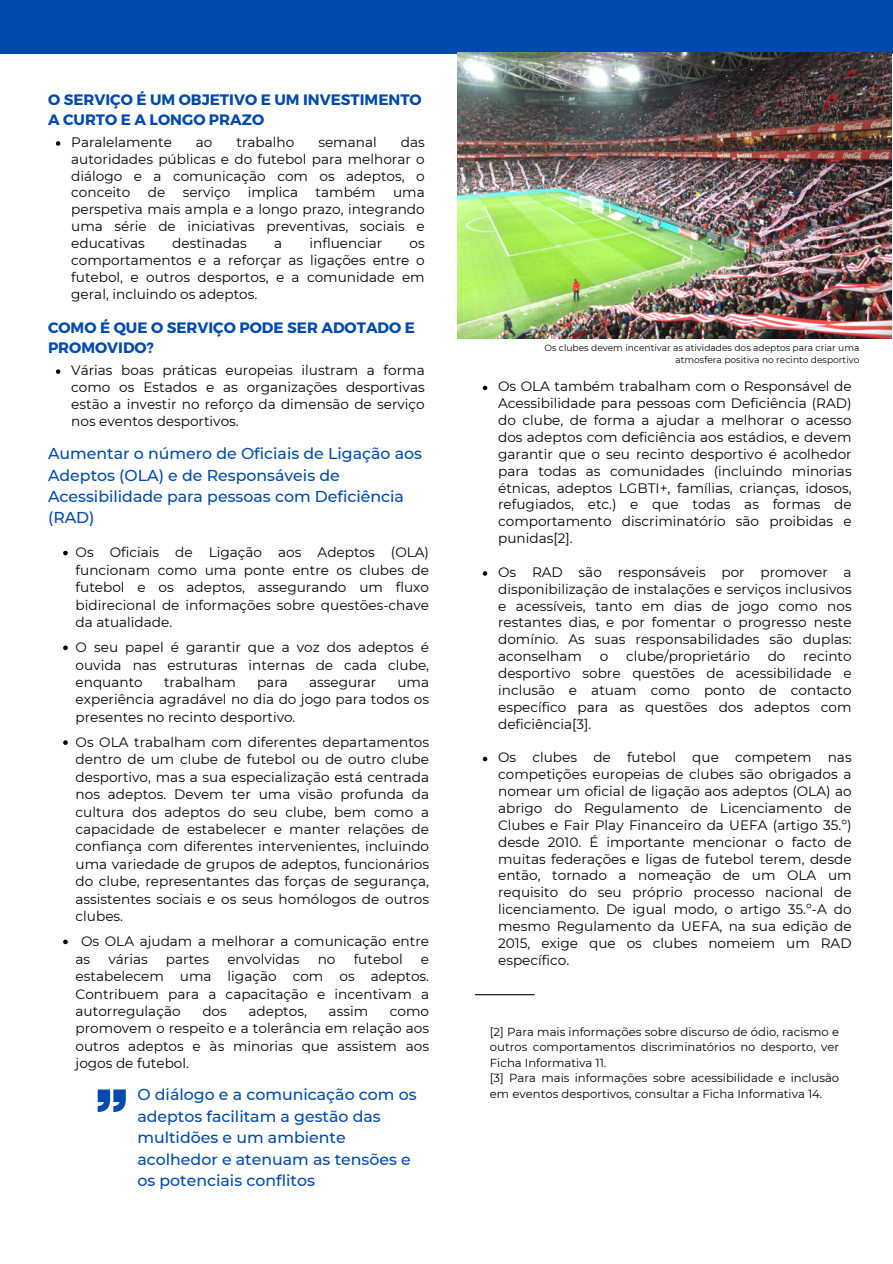
<style>
.page{position:relative;width:893px;height:1264px;background:#fff}
.page>*{position:absolute;margin:0;border:0;box-sizing:border-box;transform-origin:0 0}
.t1{font:500 15.75px/21.3px "Montserrat";color:#004aad}
.t2{font:700 15.15px/20.2px "Montserrat";color:#004aad}
.t3{font:13.65px/16.8px "Montserrat";color:#000;text-align:justify}
.t4{font:11.7px/15.6px "Montserrat";color:#000;text-align:justify}
.t5{font:9.15px/12.1px "Montserrat";color:#000;text-align:right}
</style>
<div class="page">
<div style="left:0;top:0;width:892px;height:53px;background:#004aad"></div>
<svg style="left:98px;top:1089px;width:28px;height:22px"></svg>
<img style="left:457px;top:53px;width:434px;height:285px">
<svg style="left:56px;top:141px;width:4px;height:5px"></svg>
<svg style="left:63px;top:550px;width:5px;height:5px"></svg>
<svg style="left:63px;top:645px;width:5px;height:5px"></svg>
<svg style="left:63px;top:740px;width:5px;height:5px"></svg>
<svg style="left:63px;top:939px;width:5px;height:5px"></svg>
<svg style="left:56px;top:369px;width:4px;height:5px"></svg>
<svg style="left:483px;top:385px;width:4px;height:5px"></svg>
<svg style="left:483px;top:571px;width:4px;height:4px"></svg>
<svg style="left:483px;top:756px;width:4px;height:5px"></svg>
<hr style="left:475px;top:994px;width:59px;height:1px;background:#000">
<p class="t2" style="left:48px;top:89px;width:375px">O SERVIÇO É UM OBJETIVO E UM INVESTIMENTO<br>A CURTO E A LONGO PRAZO</p>
<p class="t3" style="left:71px;top:133px;width:102px">Paralelamente</p>
<p class="t3" style="left:196px;top:133px;width:18px">ao</p>
<p class="t3" style="left:236px;top:133px;width:59px">trabalho</p>
<p class="t3" style="left:318px;top:133px;width:60px">semanal</p>
<p class="t3" style="left:71px;top:133px;width:355px;text-indent:329px">das autoridades públicas e do futebol para melhorar o diálogo e a comunicação com os adeptos, o conceito</p>
<p class="t3" style="left:148px;top:184px;width:19px">de</p>
<p class="t3" style="left:183px;top:184px;width:49px">serviço</p>
<p class="t3" style="left:248px;top:184px;width:52px">implica</p>
<p class="t3" style="left:315px;top:184px;width:61px">também</p>
<p class="t3" style="left:71px;top:184px;width:355px;text-indent:322px">uma perspetiva mais ampla e a longo prazo, integrando uma série de iniciativas preventivas, sociais e educativas</p>
<p class="t3" style="left:172px;top:235px;width:76px">destinadas</p>
<p class="t3" style="left:274px;top:235px;width:10px">a</p>
<p class="t3" style="left:309px;top:235px;width:74px">influenciar</p>
<p class="t3" style="left:71px;top:235px;width:355px;text-indent:338px">os comportamentos e a reforçar as ligações entre o futebol, e outros desportos, e a comunidade em geral, incluindo os adeptos.</p>
<p class="t2" style="left:48px;top:317px;width:368px">COMO É QUE O SERVIÇO PODE SER ADOTADO E<br>PROMOVIDO?</p>
<p class="t3" style="left:71px;top:362px;width:355px">Várias boas práticas europeias ilustram a forma como os Estados e as organizações desportivas estão a investir no reforço da dimensão de serviço nos eventos desportivos.</p>
<p class="t1" style="left:48px;top:443px;width:375px">Aumentar o número de Oficiais de Ligação aos<br>Adeptos (OLA) e de Responsáveis de<br>Acessibilidade para pessoas com Deficiência (RAD)</p>
<p class="t3" style="left:76px;top:544px;width:355px;line-height:17.4px">Os Oficiais de Ligação aos Adeptos (OLA) funcionam como uma ponte entre os clubes de futebol e os adeptos, assegurando um fluxo bidirecional de informações sobre questões-chave da atualidade.</p>
<p class="t3" style="left:76px;top:638px;width:355px;line-height:17.4px">O seu papel é garantir que a voz dos adeptos é ouvida nas estruturas internas de cada clube, enquanto</p>
<p class="t3" style="left:164px;top:673px;width:73px">trabalham</p>
<p class="t3" style="left:257px;top:673px;width:32px">para</p>
<p class="t3" style="left:309px;top:673px;width:69px">assegurar</p>
<p class="t3" style="left:76px;top:673px;width:355px;line-height:17.4px;text-indent:322px">uma experiência agradável no dia do jogo para todos os presentes no recinto desportivo.</p>
<p class="t3" style="left:76px;top:733px;width:355px;line-height:17.4px">Os OLA trabalham com diferentes departamentos dentro de um clube de futebol ou de outro clube desportivo, mas a sua especialização está centrada nos adeptos. Devem ter uma visão profunda da cultura dos adeptos do seu clube, bem como a capacidade de estabelecer e manter relações de confiança com diferentes intervenientes, incluindo uma variedade de grupos de adeptos, funcionários do clube, representantes das forças de segurança, assistentes sociais e os seus homólogos de outros clubes.</p>
<p class="t3" style="left:76px;top:932px;width:355px;line-height:17.4px;text-indent:6px">Os OLA ajudam a melhorar a comunicação entre as</p>
<p class="t3" style="left:108px;top:950px;width:41px">várias</p>
<p class="t3" style="left:166px;top:950px;width:45px">partes</p>
<p class="t3" style="left:227px;top:950px;width:74px">envolvidas</p>
<p class="t3" style="left:317px;top:950px;width:19px">no</p>
<p class="t3" style="left:353px;top:950px;width:51px">futebol</p>
<p class="t3" style="left:76px;top:950px;width:355px;line-height:17.4px;text-indent:345px">e estabelecem uma ligação com os adeptos.<br>Contribuem para a capacitação e incentivam a autorregulação</p>
<p class="t3" style="left:202px;top:1002px;width:26px">dos</p>
<p class="t3" style="left:248px;top:1002px;width:60px">adeptos,</p>
<p class="t3" style="left:328px;top:1002px;width:41px">assim</p>
<p class="t3" style="left:76px;top:1002px;width:355px;line-height:17.4px;text-indent:314px">como promovem o respeito e a tolerância em relação aos outros adeptos e às minorias que assistem aos jogos de futebol.</p>
<p class="t1" style="left:137px;top:1084px;width:281px">O diálogo e a comunicação com os adeptos facilitam a gestão das multidões e um ambiente acolhedor e atenuam as tensões e os potenciais conflitos</p>
<p class="t5" style="left:544px;top:342px;width:316px">Os clubes devem incentivar as atividades dos adeptos para criar uma atmosfera positiva no recinto desportivo</p>
<p class="t3" style="left:498px;top:378px;width:355px">Os OLA também trabalham com o Responsável de Acessibilidade para pessoas com Deficiência (RAD) do clube, de forma a ajudar a melhorar o acesso dos adeptos com deficiência aos estádios, e devem garantir que o seu recinto desportivo é acolhedor para todas as comunidades (incluindo minorias étnicas, adeptos LGBTI+, famílias, crianças, idosos, refugiados, etc.) e que todas as formas de comportamento discriminatório são proibidas e punidas[2].</p>
<p class="t3" style="left:498px;top:563px;width:355px">Os RAD são responsáveis por promover a disponibilização de instalações e serviços inclusivos e acessíveis, tanto em dias de jogo como nos restantes dias, e por fomentar o progresso neste domínio. As suas responsabilidades são duplas: aconselham</p>
<p class="t3" style="left:599px;top:648px;width:10px">o</p>
<p class="t3" style="left:626px;top:648px;width:125px">clube/proprietário</p>
<p class="t3" style="left:767px;top:648px;width:19px">do</p>
<p class="t3" style="left:498px;top:648px;width:355px;text-indent:305px">recinto desportivo sobre questões de acessibilidade e inclusão e atuam como ponto de contacto específico para as questões dos adeptos com deficiência[3].</p>
<p class="t3" style="left:498px;top:749px;width:355px">Os clubes de futebol que competem nas competições europeias de clubes são obrigados a nomear um oficial de ligação aos adeptos (OLA) ao abrigo do Regulamento de Licenciamento de Clubes e Fair Play Financeiro da UEFA (artigo 35.º) desde 2010. É importante mencionar o facto de muitas federações e ligas de futebol terem, desde então, tornado a nomeação de um OLA um requisito do seu próprio processo nacional de licenciamento. De igual modo, o artigo 35.º-A do mesmo Regulamento da UEFA, na sua edição de 2015, exige que os clubes nomeiem um RAD específico.</p>
<p class="t4" style="left:490px;top:1023px;width:351px">[2] Para mais informações sobre discurso de ódio, racismo e outros comportamentos discriminatórios no desporto, ver Ficha Informativa 11.</p>
<p class="t4" style="left:490px;top:1070px;width:351px">[3] Para mais informações sobre acessibilidade e inclusão em eventos desportivos, consultar a Ficha Informativa 14.</p>
</div>
